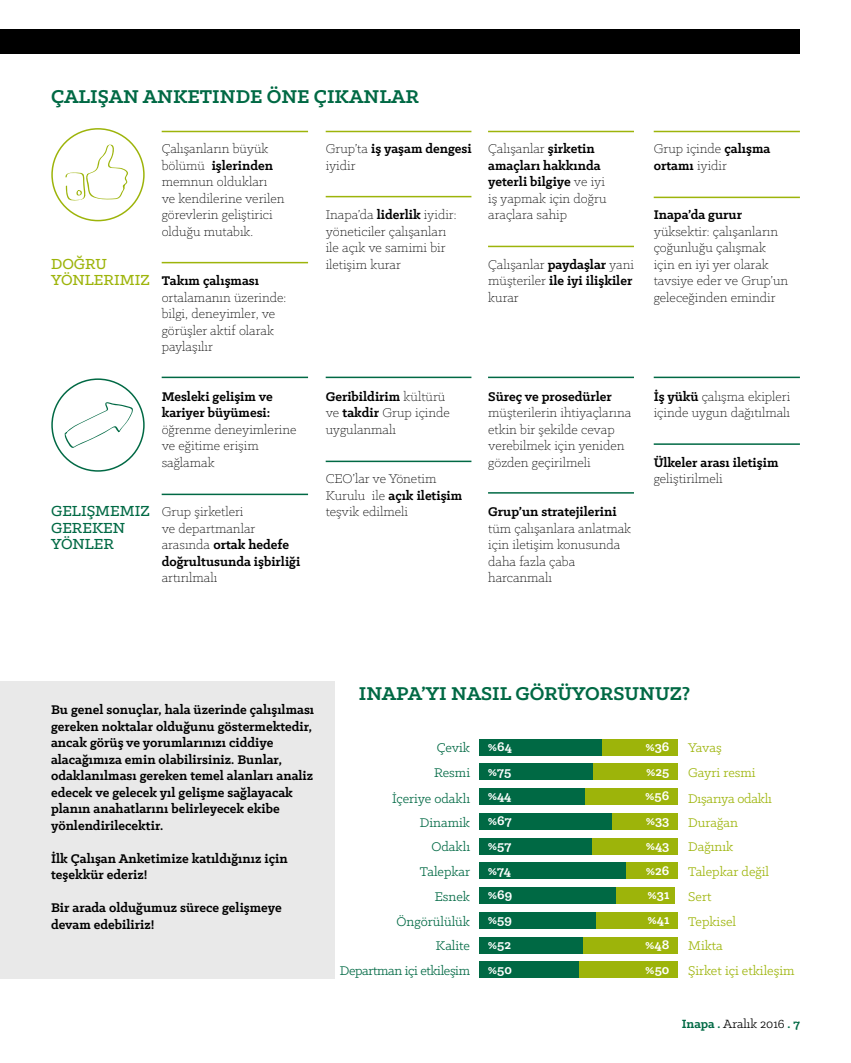
<style>
.page{position:relative;width:851px;height:1063px;background:#fff}
.page>*{position:absolute;margin:0;border:0;box-sizing:border-box;transform-origin:0 0}
.t1{font:700 21px "Klinic Slab";color:#006944}
.t2{font:500 16.5px/16.5px "Klinic Slab";color:#006944}
.t3{font:500 16.5px/16.5px "Klinic Slab";color:#9db40a}
.t4{font:300 14.25px/16.5px "Klinic Slab";color:#000}
.t5{font:700 14.25px/16.5px "Klinic Slab";color:#000}
.t6{font:14.25px "Klinic Slab";color:#9db40a}
.t7{font:14.25px "Klinic Slab";color:#006944}
.t8{font:700 14.25px "Klinic Slab";color:#fff}
.t9{font:14.25px "Klinic Slab";letter-spacing:-.025em;color:#006944}
.t10{font:13.5px "Klinic Slab";color:#000}
.s1{font-weight:700}
.s2{font-weight:300}
.s3{font-weight:700;color:#006944}
</style>
<div class="page">
<div style="left:0;top:681px;width:334px;height:297px;background:#e9e9e9"></div>
<div style="left:479px;top:838px;width:113px;height:16px;background:#006944"></div>
<div style="left:479px;top:739px;width:133px;height:16px;background:#006944"></div>
<div style="left:479px;top:912px;width:117px;height:17px;background:#006944"></div>
<div style="left:479px;top:813px;width:132px;height:17px;background:#006944"></div>
<div style="left:479px;top:862px;width:147px;height:17px;background:#006944"></div>
<div style="left:479px;top:764px;width:123px;height:16px;background:#006944"></div>
<div style="left:479px;top:937px;width:104px;height:16px;background:#006944"></div>
<div style="left:479px;top:887px;width:136px;height:17px;background:#006944"></div>
<div style="left:479px;top:788px;width:116px;height:17px;background:#006944"></div>
<div style="left:479px;top:961px;width:99px;height:17px;background:#006944"></div>
<div style="left:592px;top:838px;width:85px;height:16px;background:#9db40a"></div>
<div style="left:602px;top:739px;width:75px;height:16px;background:#9db40a"></div>
<div style="left:596px;top:912px;width:81px;height:17px;background:#9db40a"></div>
<div style="left:611px;top:813px;width:66px;height:17px;background:#9db40a"></div>
<div style="left:626px;top:862px;width:51px;height:17px;background:#9db40a"></div>
<div style="left:592px;top:764px;width:85px;height:16px;background:#9db40a"></div>
<div style="left:583px;top:937px;width:94px;height:16px;background:#9db40a"></div>
<div style="left:616px;top:887px;width:58px;height:17px;background:#9db40a"></div>
<div style="left:585px;top:788px;width:92px;height:17px;background:#9db40a"></div>
<div style="left:578px;top:961px;width:99px;height:17px;background:#9db40a"></div>
<hr style="left:162px;top:131px;width:146px;height:1px;background:#9db40a">
<hr style="left:162px;top:377px;width:146px;height:1px;background:#006944">
<hr style="left:162px;top:494px;width:146px;height:1px;background:#006944">
<hr style="left:162px;top:262px;width:146px;height:1px;background:#9db40a">
<hr style="left:325px;top:131px;width:146px;height:1px;background:#9db40a">
<hr style="left:325px;top:377px;width:146px;height:1px;background:#006944">
<hr style="left:325px;top:461px;width:146px;height:1px;background:#006944">
<hr style="left:325px;top:196px;width:146px;height:1px;background:#9db40a">
<hr style="left:488px;top:131px;width:146px;height:1px;background:#9db40a">
<hr style="left:488px;top:377px;width:146px;height:1px;background:#006944">
<hr style="left:488px;top:492px;width:146px;height:2px;background:#006944">
<hr style="left:488px;top:246px;width:146px;height:1px;background:#9db40a">
<hr style="left:653px;top:131px;width:146px;height:1px;background:#9db40a">
<hr style="left:653px;top:377px;width:146px;height:1px;background:#006944">
<hr style="left:653px;top:443px;width:146px;height:2px;background:#006944">
<hr style="left:653px;top:197px;width:146px;height:1px;background:#9db40a">
<svg style="left:64px;top:402px;width:69px;height:46px"></svg>
<div style="left:51px;top:378px;width:94px;height:94px;border:2px solid #006944;border-radius:50%"></div>
<svg style="left:65px;top:143px;width:63px;height:58px"></svg>
<div style="left:51px;top:128px;width:94px;height:93px;border:2px solid #9db40a;border-radius:50%"></div>
<div style="left:0;top:30px;width:799px;height:24px;background:#000"></div>
<h1 class="t1" style="left:51px;top:82px;width:369px">ÇALIŞAN ANKETINDE ÖNE ÇIKANLAR</h1>
<p class="t3" style="left:51px;top:255px;width:100px">DOĞRU<br>YÖNLERIMIZ</p>
<p class="t4" style="left:162px;top:140px;width:124px">Çalışanların büyük bölümü <span class="s1">işlerinden </span>memnun oldukları<br>ve kendilerine verilen görevlerin geliştirici olduğu mutabık.</p>
<p class="t5" style="left:162px;top:272px;width:99px">Takım çalışması</p>
<p class="t4" style="left:162px;top:289px;width:126px">ortalamanın üzerinde: bilgi, deneyimler, ve görüşler aktif olarak paylaşılır</p>
<p class="t2" style="left:51px;top:502px;width:100px">GELIŞMEMIZ<br>GEREKEN<br>YÖNLER</p>
<p class="t5" style="left:162px;top:388px;width:112px">Mesleki gelişim ve kariyer büyümesi:</p>
<p class="t4" style="left:162px;top:420px;width:136px">öğrenme deneyimlerine ve eğitime erişim sağlamak</p>
<p class="t4" style="left:162px;top:503px;width:140px">Grup şirketleri<br>ve departmanlar arasında <span class="s1">ortak hedefe doğrultusunda işbirliği</span></p>
<p class="t4" style="left:162px;top:569px;width:57px">artırılmalı</p>
<p class="t5" style="left:325px;top:140px;width:147px"><span class="s2">Grup’ta</span> iş yaşam dengesi <span class="s2">iyidir</span></p>
<p class="t4" style="left:325px;top:206px;width:132px">Inapa’da <span class="s1">liderlik</span> iyidir: yöneticiler çalışanları ile açık ve samimi bir iletişim kurar</p>
<p class="t4" style="left:325px;top:387px;width:126px"><span class="s1">Geribildirim</span> kültürü ve <span class="s1">takdir</span> Grup içinde uygulanmalı</p>
<p class="t4" style="left:325px;top:470px;width:138px">CEO’lar ve Yönetim<br>Kurulu ile <span class="s1">açık iletişim </span>teşvik edilmeli</p>
<p class="t4" style="left:488px;top:140px;width:120px">Çalışanlar <span class="s1">şirketin amaçları hakkında yeterli bilgiye</span> ve iyi iş yapmak için doğru araçlara sahip</p>
<p class="t4" style="left:488px;top:256px;width:147px;text-align:justify">Çalışanlar <span class="s1">paydaşlar</span> yani müşteriler <span class="s1">ile iyi ilişkiler </span>kurar</p>
<p class="t5" style="left:488px;top:388px;width:125px">Süreç ve prosedürler</p>
<p class="t4" style="left:488px;top:404px;width:144px">müşterilerin ihtiyaçlarına etkin bir şekilde cevap verebilmek için yeniden gözden geçirilmeli</p>
<p class="t5" style="left:488px;top:503px;width:130px">Grup’un stratejilerini</p>
<p class="t4" style="left:488px;top:519px;width:144px">tüm çalışanlara anlatmak için iletişim konusunda daha fazla çaba harcanmalı</p>
<p class="t4" style="left:653px;top:140px;width:118px">Grup içinde <span class="s1">çalışma ortamı</span> iyidir</p>
<p class="t5" style="left:653px;top:206px;width:90px">Inapa’da gurur</p>
<p class="t4" style="left:653px;top:223px;width:136px">yüksektir: çalışanların çoğunluğu çalışmak için en iyi yer olarak tavsiye eder ve Grup’un geleceğinden emindir</p>
<p class="t4" style="left:653px;top:387px;width:138px"><span class="s1">İş yükü</span> çalışma ekipleri içinde uygun dağıtılmalı</p>
<p class="t5" style="left:653px;top:454px;width:126px">Ülkeler arası iletişim</p>
<p class="t4" style="left:653px;top:470px;width:70px">geliştirilmeli</p>
<p class="t5" style="left:51px;top:701px;width:264px">Bu genel sonuçlar, hala üzerinde çalışılması gereken noktalar olduğunu göstermektedir, ancak görüş ve yorumlarınızı ciddiye alacağımıza emin olabilirsiniz. Bunlar, odaklanılması gereken temel alanları analiz edecek ve gelecek yıl gelişme sağlayacak planın anahatlarını belirleyecek ekibe yönlendirilecektir.</p>
<p class="t5" style="left:51px;top:850px;width:238px">İlk Çalışan Anketimize katıldığınız için teşekkür ederiz!</p>
<p class="t5" style="left:51px;top:899px;width:232px">Bir arada olduğumuz sürece gelişmeye devam edebiliriz!</p>
<h1 class="t1" style="left:359px;top:680px;width:333px">INAPA’YI NASIL GÖRÜYORSUNUZ?</h1>
<p class="t7" style="left:436px;top:739px;width:35px">Çevik</p>
<p class="t7" style="left:434px;top:764px;width:37px">Resmi</p>
<p class="t7" style="left:392px;top:790px;width:79px">İçeriye odaklı</p>
<p class="t7" style="left:420px;top:813px;width:52px">Dinamik</p>
<p class="t7" style="left:420px;top:863px;width:52px">Talepkar</p>
<p class="t7" style="left:431px;top:838px;width:40px">Odaklı</p>
<p class="t7" style="left:434px;top:887px;width:37px">Esnek</p>
<p class="t7" style="left:396px;top:912px;width:75px">Öngörülülük</p>
<p class="t7" style="left:436px;top:937px;width:36px">Kalite</p>
<p class="t9" style="left:340px;top:962px;width:132px">Departman içi etkileşim</p>
<p class="t8" style="left:487px;top:737px;width:26px">%64</p>
<p class="t8" style="left:645px;top:737px;width:26px">%36</p>
<p class="t8" style="left:487px;top:762px;width:25px">%75</p>
<p class="t8" style="left:646px;top:762px;width:25px">%25</p>
<p class="t8" style="left:487px;top:787px;width:25px">%44</p>
<p class="t8" style="left:645px;top:787px;width:26px">%56</p>
<p class="t8" style="left:487px;top:811px;width:25px">%67</p>
<p class="t8" style="left:645px;top:811px;width:25px">%33</p>
<p class="t8" style="left:487px;top:836px;width:25px">%57</p>
<p class="t8" style="left:645px;top:836px;width:25px">%43</p>
<p class="t8" style="left:487px;top:861px;width:25px">%74</p>
<p class="t8" style="left:645px;top:861px;width:25px">%26</p>
<p class="t8" style="left:487px;top:886px;width:26px">%69</p>
<p class="t8" style="left:647px;top:886px;width:23px">%31</p>
<p class="t8" style="left:487px;top:910px;width:25px">%59</p>
<p class="t8" style="left:647px;top:910px;width:23px">%41</p>
<p class="t8" style="left:487px;top:935px;width:25px">%52</p>
<p class="t8" style="left:645px;top:935px;width:26px">%48</p>
<p class="t8" style="left:487px;top:960px;width:26px">%50</p>
<p class="t8" style="left:645px;top:960px;width:26px">%50</p>
<p class="t6" style="left:688px;top:739px;width:35px">Yavaş</p>
<p class="t6" style="left:688px;top:764px;width:69px">Gayri resmi</p>
<p class="t6" style="left:688px;top:789px;width:85px">Dışarıya odaklı</p>
<p class="t6" style="left:688px;top:813px;width:51px">Durağan</p>
<p class="t6" style="left:688px;top:863px;width:82px">Talepkar değil</p>
<p class="t6" style="left:688px;top:838px;width:47px">Dağınık</p>
<p class="t6" style="left:688px;top:887px;width:25px">Sert</p>
<p class="t6" style="left:688px;top:912px;width:49px">Tepkisel</p>
<p class="t6" style="left:688px;top:937px;width:36px">Mikta</p>
<p class="t6" style="left:688px;top:962px;width:108px">Şirket içi etkileşim</p>
<p class="t10" style="left:681px;top:1015px;width:120px"><span class="s3">Inapa .</span> Aralık 2016 <span class="s3">. 7</span></p>
</div>
